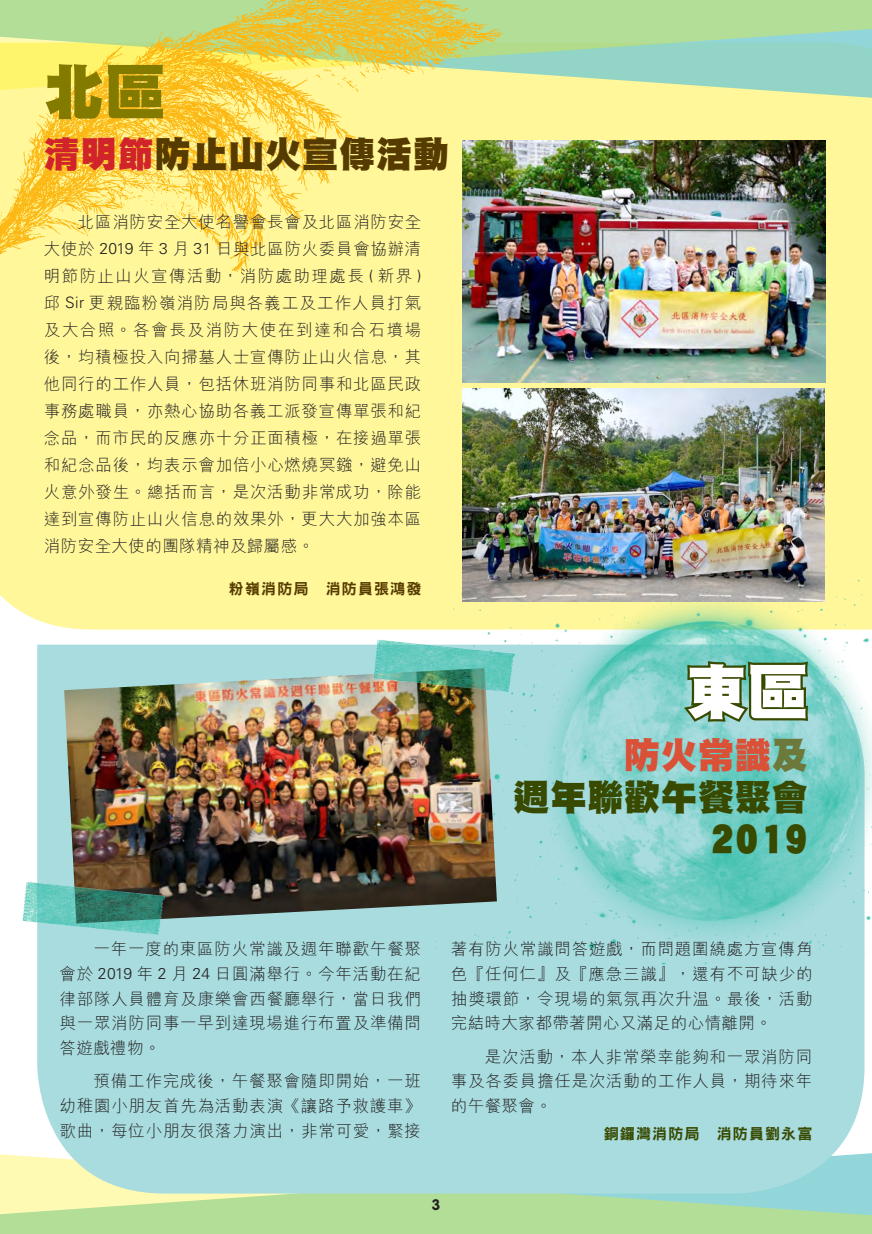
<style>
.page{position:relative;width:872px;height:1234px;background:#fff}
.page>*{position:absolute;margin:0;border:0;box-sizing:border-box;transform-origin:0 0}
.t1{font:60px "DF Hei HK W12";color:#fff}
.t2{font:60px "DF Hei HK W12";color:#837a00}
.t3{font:36px/42px "DF Hei HK W12";letter-spacing:.025em;color:#384900;text-align:right}
.t4{font:36px "DF Hei HK W12";letter-spacing:.025em;color:#563b00}
.t5{font:300 16.5px/27px "M Hei HK";letter-spacing:.045em;color:#231f20;text-align:justify}
.t6{font:15px "DF Hei HK W9";letter-spacing:.075em;color:#384900}
.t7{font:15px "DF Hei HK W9";letter-spacing:.075em;color:#563b00}
.t8{font:700 15px "VAG Rounded Std";color:#231f20}
.s1{color:#d1232a}
.s2{font-family:"Univers LT Std";font-size:15.6px}
.s3{color:#da5138}
.s4{color:#6d793b}
</style>
<div class="page">
<svg style="left:0;top:1153px;width:872px;height:80px;background:#b9e1a2"></svg>
<div style="left:0;top:110px;width:872px;height:519px;background:#fff79a"></div>
<div style="left:37px;top:644px;width:827px;height:549px;background:#a8dcdf"></div>
<img style="left:421px;top:534px;width:451px;height:499px">
<div style="left:504px;top:96px;width:368px;height:14px;background:#fff79a"></div>
<svg style="left:504px;top:0;width:368px;height:96px;background:#acdcac"></svg>
<img style="left:0;top:0;width:504px;height:395px">
<svg style="left:679px;top:658px;width:131px;height:66px;background:#63936f"></svg>
<img style="left:64px;top:668px;width:433px;height:255px">
<img style="left:22px;top:863px;width:186px;height:91px">
<img style="left:355px;top:621px;width:204px;height:91px">
<img style="left:463px;top:389px;width:361px;height:212px">
<img style="left:463px;top:140px;width:363px;height:242px">
<h1 class="t2" style="left:44px;top:59px;width:123px">北區</h1>
<h2 class="t4" style="left:44px;top:135px;width:406px"><span class="s1">清明節</span>防止山火宣傳活動</h2>
<p class="t5" style="left:44px;top:208px;width:379px;text-indent:34px">北區消防安全大使名譽會長會及北區消防安全大使於 <span class="s2">2019</span> 年 <span class="s2">3</span> 月 <span class="s2">31</span> 日與北區防火委員會協辦清明節防止山火宣傳活動，消防處助理處長 <span class="s2">(</span> 新界 <span class="s2">)</span>邱 <span class="s2">Sir</span> 更親臨粉嶺消防局與各義工及工作人員打氣及大合照。各會長及消防大使在到達和合石墳場後，均積極投入向掃墓人士宣傳防止山火信息，其他同行的工作人員，包括休班消防同事和北區民政事務處職員，亦熱心協助各義工派發宣傳單張和紀念品，而市民的反應亦十分正面積極，在接過單張和紀念品後，均表示會加倍小心燃燒冥鏹，避免山火意外發生。總括而言，是次活動非常成功，除能達到宣傳防止山火信息的效果外，更大大加強本區消防安全大使的團隊精神及歸屬感。</p>
<p class="t7" style="left:229px;top:580px;width:194px">粉嶺消防局 消防員張鴻發</p>
<h1 class="t1" style="left:686px;top:659px;width:123px">東區</h1>
<h2 class="t3" style="left:513px;top:733px;width:296px"><span class="s3">防火常識</span><span class="s4">及<br></span>週年聯歡午餐聚會<br>2019</h2>
<p class="t5" style="left:60px;top:936px;width:363px;line-height:24.8px;text-indent:34px">一年一度的東區防火常識及週年聯歡午餐聚會於 <span class="s2">2019</span> 年 <span class="s2">2</span> 月 <span class="s2">24</span> 日圓滿舉行。今年活動在紀律部隊人員體育及康樂會西餐廳舉行，當日我們與一眾消防同事一早到達現場進行布置及準備問答遊戲禮物。</p>
<p class="t5" style="left:60px;top:1068px;width:363px;line-height:24.8px;text-indent:34px">預備工作完成後，午餐聚會隨即開始，一班幼稚園小朋友首先為活動表演《讓路予救護車》歌曲，每位小朋友很落力演出，非常可愛，緊接</p>
<p class="t5" style="left:451px;top:936px;width:363px;line-height:24.8px">著有防火常識問答遊戲，而問題圍繞處方宣傳角色『任何仁』及『應急三識』，還有不可缺少的抽獎環節，令現場的氣氛再次升温。最後，活動完結時大家都帶著開心又滿足的心情離開。</p>
<p class="t5" style="left:451px;top:1043px;width:363px;line-height:24.8px;text-indent:34px">是次活動，本人非常榮幸能夠和一眾消防同事及各委員擔任是次活動的工作人員，期待來年的午餐聚會。</p>
<p class="t6" style="left:604px;top:1125px;width:210px">銅鑼灣消防局 消防員劉永富</p>
<p class="t8" style="left:432px;top:1195px;width:10px">3</p>
</div>
